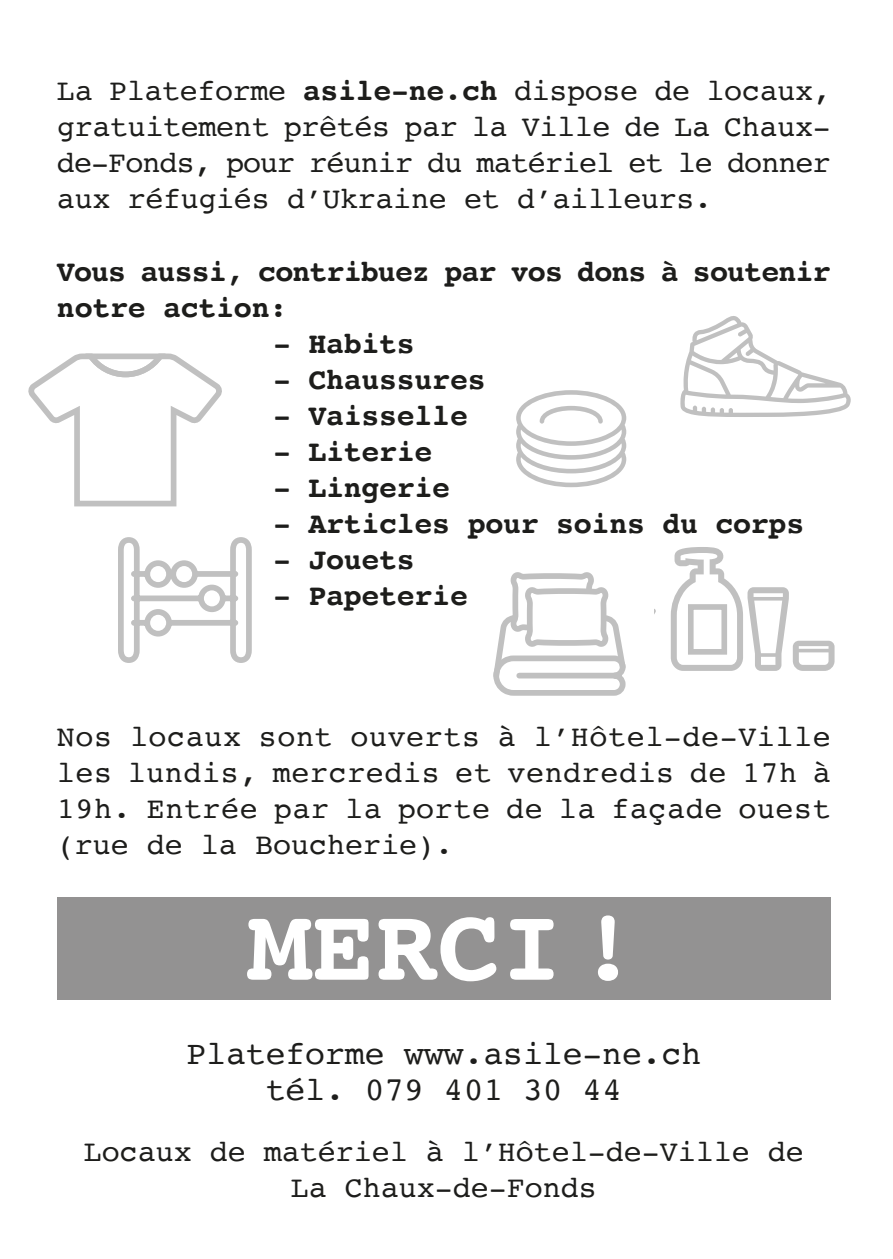
<style>
.page{position:relative;width:893px;height:1259px;background:#fff}
.page>*{position:absolute;margin:0;border:0;box-sizing:border-box;transform-origin:0 0}
.t1{font:700 105px "Courier";color:#fff}
.t2{font:33px "Courier";color:#1d1d1b}
.t3{font:30px/36px "Courier";color:#1d1d1b;text-align:justify}
.t4{font:700 30px "Courier";letter-spacing:-.01em;color:#1d1d1b}
.t5{font:700 30px/36px "Courier";letter-spacing:-.03em;color:#1d1d1b}
.s1{font-weight:700}
</style>
<div class="page">
<div style="left:57px;top:897px;width:774px;height:103px;background:#939292"></div>
<svg style="left:493px;top:572px;width:133px;height:124px"></svg>
<svg style="left:680px;top:316px;width:171px;height:101px"></svg>
<svg style="left:28px;top:353px;width:194px;height:154px"></svg>
<svg style="left:516px;top:390px;width:110px;height:97px"></svg>
<svg style="left:118px;top:537px;width:134px;height:126px"></svg>
<svg style="left:655px;top:547px;width:180px;height:124px"></svg>
<p class="t3" style="left:57px;top:72px;width:775px">La Plateforme <span class="s1">asile-ne.ch</span> dispose de locaux, gratuitement prêtés par la Ville de La Chaux&shy;de-Fonds, pour réunir du matériel et le donner aux réfugiés d’Ukraine et d’ailleurs.</p>
<p class="t5" style="left:57px;top:252px;width:775px">Vous aussi, contribuez par vos dons à soutenir notre action:</p>
<p class="t4" style="left:273px;top:319px;width:143px">- Habits</p>
<p class="t4" style="left:273px;top:355px;width:214px">- Chaussures</p>
<p class="t4" style="left:273px;top:391px;width:197px">- Vaisselle</p>
<p class="t4" style="left:273px;top:427px;width:161px">- Literie</p>
<p class="t4" style="left:273px;top:463px;width:179px">- Lingerie</p>
<p class="t4" style="left:273px;top:499px;width:533px">- Articles pour soins du corps</p>
<p class="t4" style="left:273px;top:535px;width:143px">- Jouets</p>
<p class="t4" style="left:273px;top:571px;width:197px">- Papeterie</p>
<p class="t3" style="left:57px;top:717px;width:775px">Nos locaux sont ouverts à l’Hôtel-de-Ville les lundis, mercredis et vendredis de 17h à 19h. Entrée par la porte de la façade ouest (rue de la Boucherie).</p>
<p class="t1" style="left:248px;top:862px;width:393px">MERCI!</p>
<p class="t2" style="left:186px;top:1027px;width:516px">Plateforme www.asile-ne.ch</p>
<p class="t2" style="left:266px;top:1063px;width:358px">tél. 079 401 30 44</p>
<p class="t3" style="left:84px;top:1132px;width:722px">Locaux de matériel à l’Hôtel-de-Ville de</p>
<p class="t3" style="left:291px;top:1168px;width:308px">La Chaux-de-Fonds</p>
</div>
